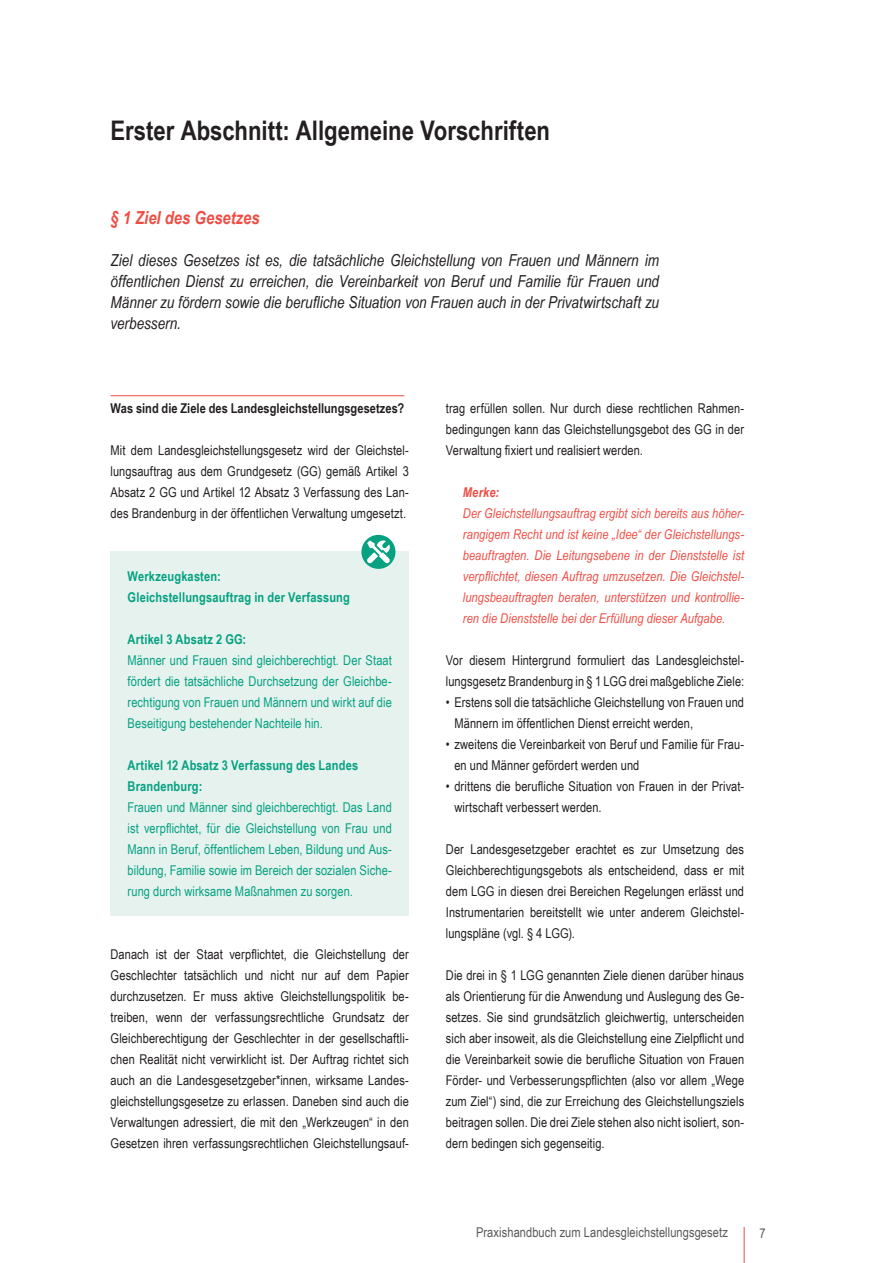
<style>
.page{position:relative;width:893px;height:1263px;background:#fff}
.page>*{position:absolute;margin:0;border:0;box-sizing:border-box;transform-origin:0 0}
.t1{font:700 27px "Arial Narrow";color:#231f20}
.t2{font:italic 700 18px "Arial Narrow";letter-spacing:.005em;color:#ef4d44}
.t3{font:italic 16.5px/21px "Arial Narrow";color:#231f20;text-align:justify}
.t4{font:13.5px/21px "Arial Narrow";letter-spacing:.005em;color:#231f20;text-align:justify}
.t5{font:13.5px/21px "Arial Narrow";letter-spacing:.005em;color:#05a181;text-align:justify}
.t6{font:italic 13.5px/21px "Arial Narrow";letter-spacing:.005em;color:#ef4d44;text-align:justify}
.t7{font:700 13.5px/21px "Arial Narrow";letter-spacing:.015em;color:#05a181}
.t8{font:700 13.5px "Arial Narrow";color:#231f20}
.t9{font:13.5px "Arial Narrow";letter-spacing:.005em;color:#57585a}
.t10{font:italic 700 13.5px "Arial Narrow";letter-spacing:.015em;color:#ef4d44}
</style>
<div class="page">
<hr style="left:111px;top:395px;width:293px;height:1px;background:#ef4d44">
<div style="left:111px;top:552px;width:298px;height:28px;background:#e5f2ee"></div>
<div style="left:111px;top:573px;width:298px;height:28px;background:#e5f2ee"></div>
<div style="left:111px;top:594px;width:298px;height:28px;background:#e5f2ee"></div>
<div style="left:111px;top:615px;width:298px;height:28px;background:#e5f2ee"></div>
<div style="left:111px;top:636px;width:298px;height:28px;background:#e5f2ee"></div>
<div style="left:111px;top:657px;width:298px;height:91px;background:#e5f2ee"></div>
<div style="left:111px;top:741px;width:298px;height:28px;background:#e5f2ee"></div>
<div style="left:111px;top:762px;width:298px;height:49px;background:#e5f2ee"></div>
<div style="left:111px;top:804px;width:298px;height:112px;background:#e5f2ee"></div>
<div style="left:361px;top:535px;width:34px;height:34px;background:#05a181;border-radius:50%"></div>
<svg style="left:367px;top:540px;width:23px;height:23px"></svg>
<hr style="left:744px;top:1227px;width:1px;height:36px;background:#ef4d44">
<h1 class="t1" style="left:111px;top:115px;width:441px">Erster Abschnitt: Allgemeine Vorschriften</h1>
<h2 class="t2" style="left:111px;top:207px;width:151px">§ 1 Ziel des Gesetzes</h2>
<p class="t3" style="left:111px;top:250px;width:550px">Ziel dieses Gesetzes ist es, die tatsächliche Gleichstellung von Frauen und Männern im öffentlichen Dienst zu erreichen, die Vereinbarkeit von Beruf und Familie für Frauen und Männer zu fördern sowie die berufliche Situation von Frauen auch in der Privatwirtschaft zu verbessern.</p>
<p class="t8" style="left:111px;top:400px;width:295px">Was sind die Ziele des Landesgleichstellungsgesetzes?</p>
<p class="t4" style="left:111px;top:440px;width:300px">Mit dem Landesgleichstellungsgesetz wird der Gleichstel&shy;lungsauftrag aus dem Grundgesetz (GG) gemäß Artikel 3<br>Absatz 2 GG und Artikel 12 Absatz 3 Verfassung des Lan&shy;des Brandenburg in der öffentlichen Verwaltung umgesetzt.</p>
<p class="t7" style="left:128px;top:566px;width:224px">Werkzeugkasten:<br>Gleichstellungsauftrag in der Verfassung</p>
<p class="t7" style="left:128px;top:629px;width:120px">Artikel 3 Absatz 2 GG:</p>
<p class="t5" style="left:128px;top:650px;width:266px">Männer und Frauen sind gleichberechtigt. Der Staat fördert die tatsächliche Durchsetzung der Gleichbe&shy;rechtigung von Frauen und Männern und wirkt auf die Beseitigung bestehender Nachteile hin.</p>
<p class="t7" style="left:128px;top:755px;width:232px">Artikel 12 Absatz 3 Verfassung des Landes<br>Brandenburg:</p>
<p class="t5" style="left:128px;top:797px;width:266px">Frauen und Männer sind gleichberechtigt. Das Land ist verpflichtet, für die Gleichstellung von Frau und Mann in Beruf, öffentlichem Leben, Bildung und Aus&shy;bildung, Familie sowie im Bereich der sozialen Siche&shy;rung durch wirksame Maßnahmen zu sorgen.</p>
<p class="t4" style="left:111px;top:944px;width:300px">Danach ist der Staat verpflichtet, die Gleichstellung der Geschlechter tatsächlich und nicht nur auf dem Papier durchzusetzen. Er muss aktive Gleichstellungspolitik be&shy;treiben, wenn der verfassungsrechtliche Grundsatz der Gleichberechtigung der Geschlechter in der gesellschaftli&shy;chen Realität nicht verwirklicht ist. Der Auftrag richtet sich auch an die Landesgesetzgeber*innen, wirksame Landes&shy;gleichstellungsgesetze zu erlassen. Daneben sind auch die Verwaltungen adressiert, die mit den „Werkzeugen“ in den Gesetzen ihren verfassungsrechtlichen Gleichstellungsauf-</p>
<p class="t4" style="left:446px;top:398px;width:300px">trag erfüllen sollen. Nur durch diese rechtlichen Rahmen&shy;bedingungen kann das Gleichstellungsgebot des GG in der Verwaltung fixiert und realisiert werden.</p>
<p class="t10" style="left:463px;top:485px;width:38px">Merke:</p>
<p class="t6" style="left:463px;top:503px;width:283px">Der Gleichstellungsauftrag ergibt sich bereits aus höher&shy;rangigem Recht und ist keine „Idee“ der Gleichstellungs&shy;beauftragten. Die Leitungsebene in der Dienststelle ist verpflichtet, diesen Auftrag umzusetzen. Die Gleichstel&shy;lungsbeauftragten beraten, unterstützen und kontrollie&shy;ren die Dienststelle bei der Erfüllung dieser Aufgabe.</p>
<p class="t4" style="left:446px;top:650px;width:300px">Vor diesem Hintergrund formuliert das Landesgleichstel&shy;lungsgesetz Brandenburg in § 1 LGG drei maßgebliche Ziele:</p>
<p class="t4" style="left:454px;top:692px;width:291px;text-indent:-9px">• Erstens soll die tatsächliche Gleichstellung von Frauen und<br>Männern im öffentlichen Dienst erreicht werden,</p>
<p class="t4" style="left:454px;top:734px;width:291px;text-indent:-9px">• zweitens die Vereinbarkeit von Beruf und Familie für Frau&shy;en und Männer gefördert werden und</p>
<p class="t4" style="left:454px;top:776px;width:291px;text-indent:-9px">• drittens die berufliche Situation von Frauen in der Privat&shy;wirtschaft verbessert werden.</p>
<p class="t4" style="left:446px;top:839px;width:300px">Der Landesgesetzgeber erachtet es zur Umsetzung des Gleichberechtigungsgebots als entscheidend, dass er mit dem LGG in diesen drei Bereichen Regelungen erlässt und Instrumentarien bereitstellt wie unter anderem Gleichstel&shy;lungspläne (vgl. § 4 LGG).</p>
<p class="t4" style="left:446px;top:965px;width:300px">Die drei in § 1 LGG genannten Ziele dienen darüber hinaus als Orientierung für die Anwendung und Auslegung des Ge&shy;setzes. Sie sind grundsätzlich gleichwertig, unterscheiden sich aber insoweit, als die Gleichstellung eine Zielpflicht und die Vereinbarkeit sowie die berufliche Situation von Frauen Förder- und Verbesserungspflichten (also vor allem „Wege zum Ziel“) sind, die zur Erreichung des Gleichstellungsziels beitragen sollen. Die drei Ziele stehen also nicht isoliert, son&shy;dern bedingen sich gegenseitig.</p>
<p class="t9" style="left:476px;top:1225px;width:254px">Praxishandbuch zum Landesgleichstellungsgesetz</p>
<p class="t9" style="left:760px;top:1225px;width:8px">7</p>
</div>
